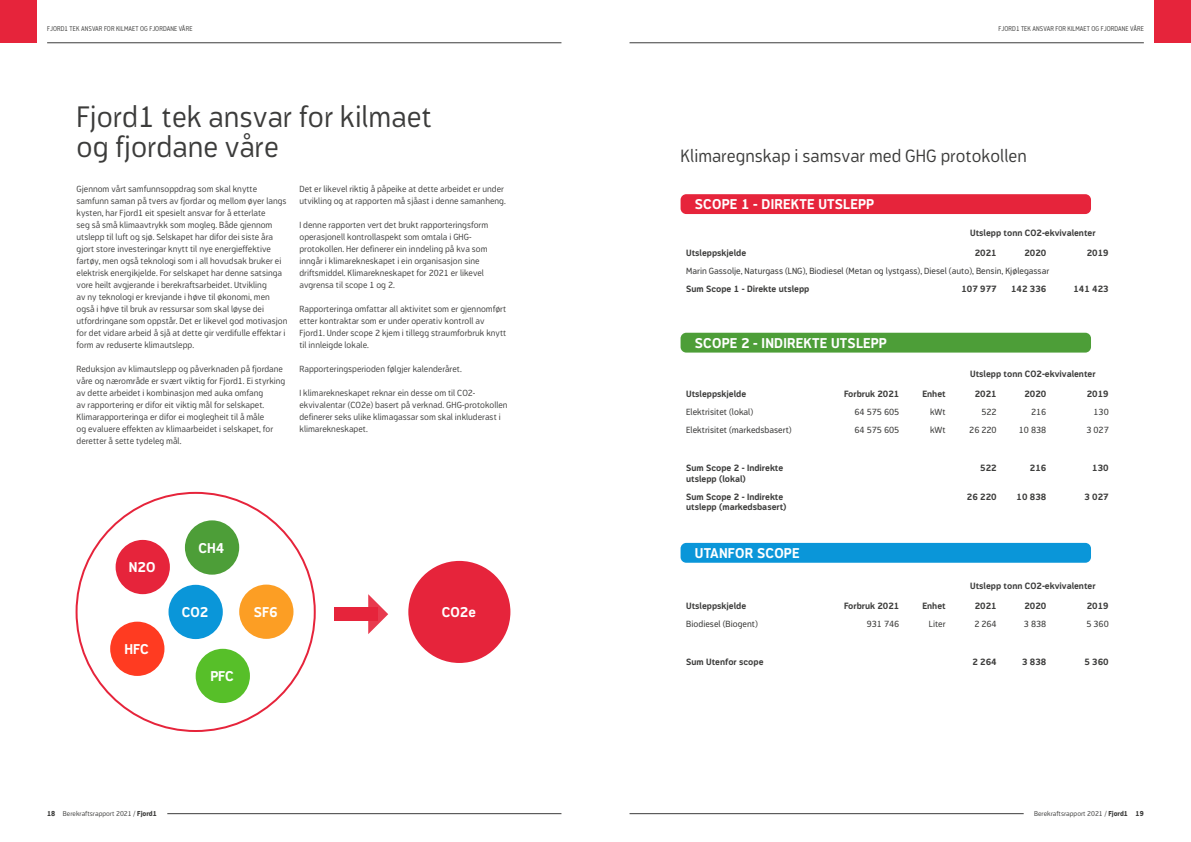
<style>
.page{position:relative;width:1191px;height:842px;background:#fff}
.page>*{position:absolute;margin:0;border:0;box-sizing:border-box;transform-origin:0 0}
.t1{font:300 30px/30px "Modus";color:#3c3c3b}
.t2{font:300 18px "Modus";color:#3c3c3b}
.t3{font:700 14px "Modus";letter-spacing:.015em;color:#fff}
.t4{font:300 9px/12px "Modus";color:#3c3c3b}
.t5{font:700 9px/10.8px "Modus";color:#3c3c3b}
.t6{font:9px "Modus";color:#3c3c3b}
.t7{font:300 7px "Modus";letter-spacing:.015em;color:#3c3c3b;scale:.92 1}
.t8{font:300 7px "Modus";letter-spacing:.015em;color:#3c3c3b}
.s1{font-weight:800}
</style>
<div class="page">
<div style="left:408px;top:561px;width:102px;height:102px;background:#e6243b;border-radius:50%"></div>
<div style="left:116px;top:540px;width:54px;height:54px;background:#e6243b;border-radius:50%"></div>
<div style="left:185px;top:520px;width:54px;height:55px;background:#4d9e38;border-radius:50%"></div>
<div style="left:168px;top:585px;width:55px;height:54px;background:#0a96d9;border-radius:50%"></div>
<div style="left:239px;top:585px;width:54px;height:54px;background:#fc9e24;border-radius:50%"></div>
<div style="left:196px;top:649px;width:54px;height:54px;background:#57bf29;border-radius:50%"></div>
<div style="left:110px;top:622px;width:54px;height:54px;background:#ff3b21;border-radius:50%"></div>
<svg style="left:368px;top:594px;width:20px;height:40px"></svg>
<div style="left:334px;top:607px;width:44px;height:14px;background:#e6243b"></div>
<div style="left:680px;top:194px;width:411px;height:20px;background:#e6243b;border-radius:6px"></div>
<div style="left:680px;top:333px;width:411px;height:20px;background:#4d9e38;border-radius:6px"></div>
<div style="left:680px;top:543px;width:411px;height:20px;background:#0a96d9;border-radius:6px"></div>
<hr style="left:167px;top:813px;width:394px;height:1px;background:#3c3c3b">
<hr style="left:47px;top:43px;width:514px;height:1px;background:#3c3c3b">
<hr style="left:629px;top:43px;width:514px;height:1px;background:#3c3c3b">
<hr style="left:629px;top:813px;width:394px;height:1px;background:#3c3c3b">
<div style="left:0;top:0;width:37px;height:43px;background:#e6243b"></div>
<div style="left:1154px;top:0;width:37px;height:43px;background:#e6243b"></div>
<p class="t7" style="left:47px;top:24px;width:159px">FJORD1 TEK ANSVAR FOR KILMAET OG FJORDANE VÅRE</p>
<p class="t7" style="left:998px;top:24px;width:159px">FJORD1 TEK ANSVAR FOR KILMAET OG FJORDANE VÅRE</p>
<h1 class="t1" style="left:77px;top:101px;width:357px">Fjord1 tek ansvar for kilmaet og fjordane våre</h1>
<p class="t4" style="left:77px;top:183px;width:212px">Gjennom vårt samfunnsoppdrag som skal knytte samfunn saman på tvers av fjordar og mellom øyer langs kysten, har Fjord1 eit spesielt ansvar for å etterlate<br>seg så små klimaavtrykk som mogleg. Både gjennom utslepp til luft og sjø. Selskapet har difor dei siste åra gjort store investeringar knytt til nye energieffektive fartøy, men også teknologi som i all hovudsak bruker ei elektrisk energikjelde. For selskapet har denne satsinga vore heilt avgjerande i berekraftsarbeidet. Utvikling<br>av ny teknologi er krevjande i høve til økonomi, men også i høve til bruk av ressursar som skal løyse dei utfordringane som oppstår. Det er likevel god motivasjon for det vidare arbeid å sjå at dette gir verdifulle effektar i form av reduserte klimautslepp.</p>
<p class="t4" style="left:77px;top:363px;width:210px">Reduksjon av klimautslepp og påverknaden på fjordane våre og nærområde er svært viktig for Fjord1. Ei styrking av dette arbeidet i kombinasjon med auka omfang<br>av rapportering er difor eit viktig mål for selskapet.<br>Klimarapporteringa er difor ei moglegheit til å måle<br>og evaluere effekten av klimaarbeidet i selskapet, for deretter å sette tydeleg mål.</p>
<p class="t4" style="left:299px;top:183px;width:208px">Det er likevel riktig å påpeike at dette arbeidet er under utvikling og at rapporten må sjåast i denne samanheng.</p>
<p class="t4" style="left:299px;top:219px;width:190px">I denne rapporten vert det brukt rapporteringsform operasjonell kontrollaspekt som omtala i GHG&shy;protokollen. Her definerer ein inndeling på kva som inngår i klimarekneskapet i ein organisasjon sine driftsmiddel. Klimarekneskapet for 2021 er likevel avgrensa til scope 1 og 2.</p>
<p class="t4" style="left:299px;top:303px;width:208px">Rapporteringa omfattar all aktivitet som er gjennomført etter kontraktar som er under operativ kontroll av Fjord1. Under scope 2 kjem i tillegg straumforbruk knytt til innleigde lokale.</p>
<p class="t4" style="left:299px;top:363px;width:164px">Rapporteringsperioden følgjer kalenderåret.</p>
<p class="t4" style="left:299px;top:387px;width:210px">I klimarekneskapet reknar ein desse om til CO2- ekvivalentar (CO2e) basert på verknad. GHG-protokollen definerer seks ulike klimagassar som skal inkluderast i klimarekneskapet.</p>
<h3 class="t3" style="left:129px;top:559px;width:28px">N2O</h3>
<h3 class="t3" style="left:124px;top:641px;width:26px">HFC</h3>
<h3 class="t3" style="left:198px;top:540px;width:27px">CH4</h3>
<h3 class="t3" style="left:182px;top:604px;width:28px">CO2</h3>
<h3 class="t3" style="left:254px;top:604px;width:25px">SF6</h3>
<h3 class="t3" style="left:210px;top:668px;width:25px">PFC</h3>
<h3 class="t3" style="left:442px;top:604px;width:36px">CO2e</h3>
<h2 class="t2" style="left:680px;top:146px;width:348px">Klimaregnskap i samsvar med GHG protokollen</h2>
<h3 class="t3" style="left:695px;top:197px;width:181px">SCOPE 1 - DIREKTE UTSLEPP</h3>
<p class="t5" style="left:970px;top:227px;width:127px">Utslepp tonn CO2-ekvivalenter</p>
<p class="t5" style="left:686px;top:248px;width:61px">Utsleppskjelde</p>
<p class="t5" style="left:974px;top:248px;width:23px">2021</p>
<p class="t5" style="left:1024px;top:248px;width:23px">2020</p>
<p class="t5" style="left:1086px;top:248px;width:23px">2019</p>
<p class="t6" style="left:686px;top:266px;width:364px">Marin Gassolje, Naturgass (LNG), Biodiesel (Metan og lystgass), Diesel (auto), Bensin, Kjølegassar</p>
<p class="t5" style="left:686px;top:283px;width:125px">Sum Scope 1 - Direkte utslepp</p>
<p class="t5" style="left:961px;top:283px;width:37px">107 977</p>
<p class="t5" style="left:1011px;top:283px;width:37px">142 336</p>
<p class="t5" style="left:1073px;top:283px;width:37px">141 423</p>
<h3 class="t3" style="left:695px;top:335px;width:193px">SCOPE 2 - INDIREKTE UTSLEPP</h3>
<p class="t5" style="left:970px;top:368px;width:127px">Utslepp tonn CO2-ekvivalenter</p>
<p class="t5" style="left:686px;top:388px;width:61px">Utsleppskjelde</p>
<p class="t5" style="left:844px;top:388px;width:57px">Forbruk 2021</p>
<p class="t5" style="left:922px;top:388px;width:25px">Enhet</p>
<p class="t5" style="left:974px;top:388px;width:23px">2021</p>
<p class="t5" style="left:1024px;top:388px;width:23px">2020</p>
<p class="t5" style="left:1086px;top:388px;width:23px">2019</p>
<p class="t6" style="left:686px;top:407px;width:69px">Elektrisitet (lokal)</p>
<p class="t6" style="left:854px;top:407px;width:46px">64 575 605</p>
<p class="t6" style="left:930px;top:407px;width:17px">kWt</p>
<p class="t6" style="left:981px;top:407px;width:17px">522</p>
<p class="t6" style="left:1031px;top:407px;width:17px">216</p>
<p class="t6" style="left:1093px;top:407px;width:17px">130</p>
<p class="t6" style="left:686px;top:425px;width:107px">Elektrisitet (markedsbasert)</p>
<p class="t6" style="left:854px;top:425px;width:46px">64 575 605</p>
<p class="t6" style="left:930px;top:425px;width:17px">kWt</p>
<p class="t6" style="left:969px;top:425px;width:29px">26 220</p>
<p class="t6" style="left:1018px;top:425px;width:29px">10 838</p>
<p class="t6" style="left:1086px;top:425px;width:24px">3 027</p>
<p class="t5" style="left:686px;top:462px;width:98px">Sum Scope 2 - Indirekte utslepp (lokal)</p>
<p class="t5" style="left:980px;top:462px;width:18px">522</p>
<p class="t5" style="left:1030px;top:462px;width:18px">216</p>
<p class="t5" style="left:1092px;top:462px;width:18px">130</p>
<p class="t5" style="left:686px;top:491px;width:102px">Sum Scope 2 - Indirekte utslepp (markedsbasert)</p>
<p class="t5" style="left:967px;top:491px;width:31px">26 220</p>
<p class="t5" style="left:1016px;top:491px;width:31px">10 838</p>
<p class="t5" style="left:1084px;top:491px;width:26px">3 027</p>
<h3 class="t3" style="left:695px;top:545px;width:106px">UTANFOR SCOPE</h3>
<p class="t5" style="left:970px;top:581px;width:127px">Utslepp tonn CO2-ekvivalenter</p>
<p class="t5" style="left:686px;top:601px;width:61px">Utsleppskjelde</p>
<p class="t5" style="left:844px;top:601px;width:57px">Forbruk 2021</p>
<p class="t5" style="left:922px;top:601px;width:25px">Enhet</p>
<p class="t5" style="left:974px;top:601px;width:23px">2021</p>
<p class="t5" style="left:1024px;top:601px;width:23px">2020</p>
<p class="t5" style="left:1086px;top:601px;width:23px">2019</p>
<p class="t6" style="left:686px;top:619px;width:73px">Biodiesel (Biogent)</p>
<p class="t6" style="left:866px;top:619px;width:34px">931 746</p>
<p class="t6" style="left:929px;top:619px;width:18px">Liter</p>
<p class="t6" style="left:974px;top:619px;width:24px">2 264</p>
<p class="t6" style="left:1024px;top:619px;width:24px">3 838</p>
<p class="t6" style="left:1086px;top:619px;width:24px">5 360</p>
<p class="t5" style="left:686px;top:657px;width:79px">Sum Utenfor scope</p>
<p class="t5" style="left:972px;top:657px;width:26px">2 264</p>
<p class="t5" style="left:1022px;top:657px;width:26px">3 838</p>
<p class="t5" style="left:1084px;top:657px;width:26px">5 360</p>
<p class="t8" style="left:47px;top:810px;width:111px"><span class="s1">18</span> Berekraftsrapport 2021 / <span class="s1">Fjord1</span></p>
<p class="t8" style="left:1034px;top:810px;width:111px">Berekraftsrapport 2021 / <span class="s1">Fjord1 19</span></p>
</div>
